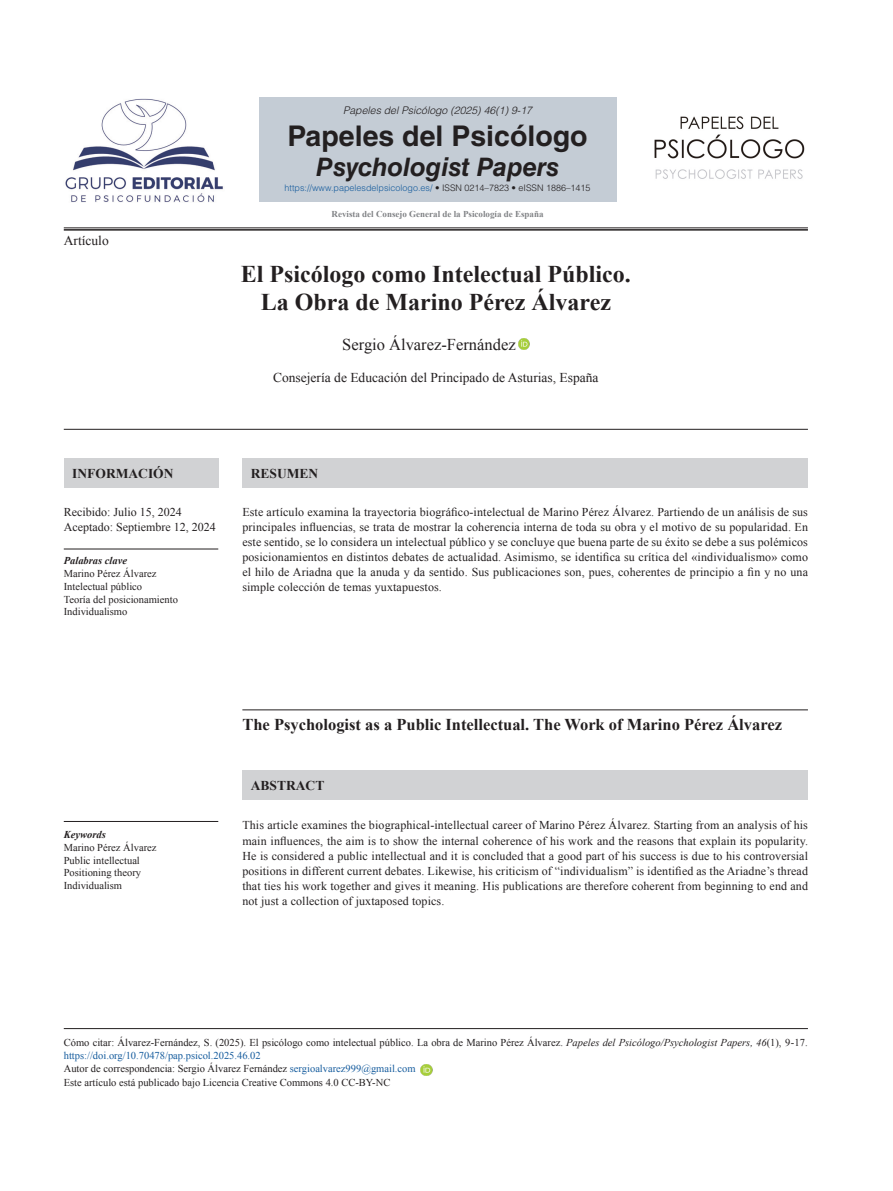
<style>
.page{position:relative;width:893px;height:1191px;background:#fff}
.page>*{position:absolute;margin:0;border:0;box-sizing:border-box;transform-origin:0 0}
.t1{font:700 28.5px "Helvetica LT Std";color:#231f20}
.t2{font:italic 700 25.5px "Helvetica LT Std";color:#231f20}
.t3{font:700 24px/28.8px "Times New Roman";color:#231f20;text-align:center}
.t4{font:700 16.5px "Times New Roman";color:#231f20}
.t5{font:16.5px "Times New Roman";color:#231f20}
.t6{font:13.5px "Times New Roman";color:#231f20}
.t7{font:700 13.5px "Times New Roman";color:#231f20}
.t8{font:12px/15px "Times New Roman";letter-spacing:.01em;color:#231f20;text-align:justify}
.t9{font:10.5px/12.8px "Times New Roman";color:#231f20}
.t10{font:italic 300 10.5px "Helvetica LT Std";color:#231f20}
.t11{font:italic 700 10.5px "Times New Roman";color:#231f20}
.t12{font:300 9px "Helvetica LT Std";color:#175d9e}
.t13{font:700 9px "Times New Roman";color:#808285}
.s1{color:#231f20}
.s2{font-style:italic}
.s3{color:#175d9e}
</style>
<div class="page">
<hr style="left:64px;top:228px;width:744px;height:1px;background:#231f20">
<hr style="left:64px;top:229px;width:744px;height:2px;background:#231f20">
<div style="left:259px;top:98px;width:357px;height:104px;background:#c4ccd5"></div>
<img style="left:654px;top:116px;width:151px;height:63px">
<img style="left:65px;top:98px;width:158px;height:104px">
<svg style="left:518px;top:338px;width:11px;height:11px"></svg>
<div style="left:64px;top:458px;width:154px;height:29px;background:#d1d2d4"></div>
<div style="left:242px;top:770px;width:566px;height:30px;background:#d1d2d4"></div>
<hr style="left:64px;top:429px;width:744px;height:1px;background:#231f20">
<div style="left:242px;top:458px;width:566px;height:30px;background:#d1d2d4"></div>
<hr style="left:242px;top:709px;width:566px;height:1px;background:#231f20">
<hr style="left:64px;top:821px;width:154px;height:1px;background:#231f20">
<hr style="left:64px;top:1028px;width:744px;height:1px;background:#231f20">
<svg style="left:421px;top:1064px;width:11px;height:11px"></svg>
<hr style="left:64px;top:549px;width:154px;height:1px;background:#231f20">
<p class="t10" style="left:343px;top:103px;width:191px">Papeles del Psicólogo (2025) 46(1) 9-17</p>
<h1 class="t1" style="left:287px;top:118px;width:302px">Papeles del Psicólogo</h1>
<h2 class="t2" style="left:316px;top:151px;width:244px">Psychologist Papers</h2>
<p class="t12" style="left:284px;top:182px;width:308px">https://www.papelesdelpsicologo.es/ <span class="s1">• ISSN 0214–7823 • eISSN 1886–1415</span></p>
<p class="t6" style="left:64px;top:231px;width:46px">Artículo</p>
<p class="t13" style="left:332px;top:208px;width:214px">Revista del Consejo General de la Psicología de España</p>
<h3 class="t3" style="left:241px;top:258px;width:391px">El Psicólogo como Intelectual Público.<br>La Obra de Marino Pérez Álvarez</h3>
<h3 class="t5" style="left:342px;top:333px;width:175px">Sergio Álvarez-Fernández</h3>
<p class="t6" style="left:273px;top:368px;width:327px">Consejería de Educación del Principado de Asturias, España</p>
<p class="t7" style="left:72px;top:464px;width:103px">INFORMACIÓN</p>
<p class="t8" style="left:64px;top:504px;width:153px">Recibido: Julio 15, 2024<br>Aceptado: Septiembre 12, 2024</p>
<p class="t11" style="left:64px;top:553px;width:65px">Palabras clave</p>
<p class="t9" style="left:64px;top:567px;width:116px">Marino Pérez Álvarez<br>Intelectual público<br>Teoría del posicionamiento<br>Individualismo</p>
<p class="t7" style="left:251px;top:464px;width:69px">RESUMEN</p>
<p class="t8" style="left:242px;top:504px;width:567px">Este artículo examina la trayectoria biográfico-intelectual de Marino Pérez Álvarez. Partiendo de un análisis de sus principales influencias, se trata de mostrar la coherencia interna de toda su obra y el motivo de su popularidad. En este sentido, se lo considera un intelectual público y se concluye que buena parte de su éxito se debe a sus polémicos posicionamientos en distintos debates de actualidad. Asimismo, se identifica su crítica del «individualismo» como el hilo de Ariadna que la anuda y da sentido. Sus publicaciones son, pues, coherentes de principio a fin y no una simple colección de temas yuxtapuestos.</p>
<p class="t11" style="left:64px;top:827px;width:44px">Keywords</p>
<p class="t9" style="left:64px;top:840px;width:94px">Marino Pérez Álvarez<br>Public intellectual<br>Positioning theory<br>Individualism</p>
<h3 class="t4" style="left:242px;top:713px;width:541px">The Psychologist as a Public Intellectual. The Work of Marino Pérez Álvarez</h3>
<p class="t7" style="left:251px;top:776px;width:75px">ABSTRACT</p>
<p class="t8" style="left:242px;top:817px;width:567px">This article examines the biographical-intellectual career of Marino Pérez Álvarez. Starting from an analysis of his main influences, the aim is to show the internal coherence of his work and the reasons that explain its popularity.<br>He is considered a public intellectual and it is concluded that a good part of his success is due to his controversial positions in different current debates. Likewise, his criticism of “individualism” is identified as the Ariadne’s thread that ties his work together and gives it meaning. His publications are therefore coherent from beginning to end and not just a collection of juxtaposed topics.</p>
<p class="t9" style="left:64px;top:1036px;width:746px;line-height:13.2px">Cómo citar: Álvarez-Fernández, S. (2025). El psicólogo como intelectual público. La obra de Marino Pérez Álvarez. <span class="s2">Papeles del Psicólogo/Psychologist Papers, 46</span>(1), 9-17. <span class="s3">https://doi.org/10.70478/pap.psicol.2025.46.02<br></span>Autor de correspondencia: Sergio Álvarez Fernández <span class="s3">sergioalvarez999@gmail.com<br></span>Este artículo está publicado bajo Licencia Creative Commons 4.0 CC-BY-NC</p>
</div>
